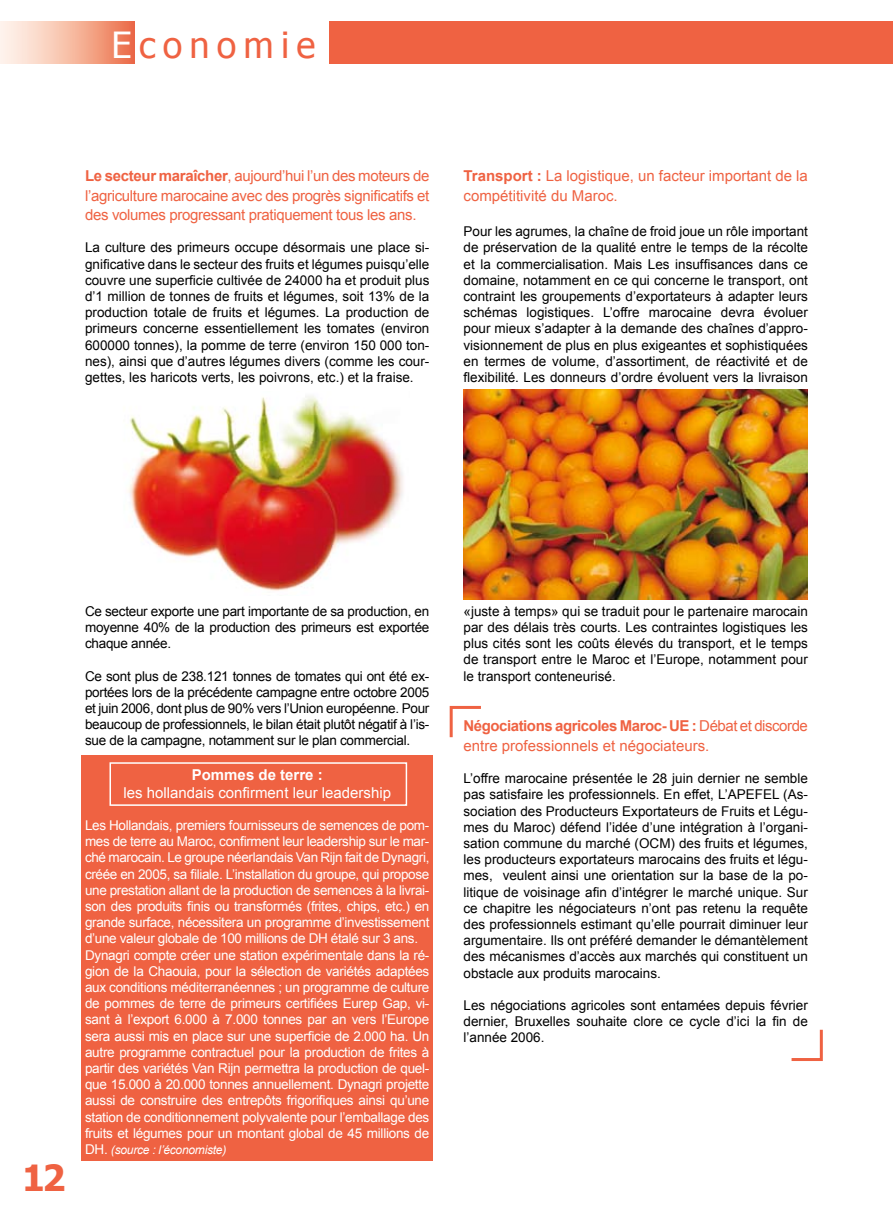
<style>
.page{position:relative;width:893px;height:1212px;background:#fff}
.page>*{position:absolute;margin:0;border:0;box-sizing:border-box;transform-origin:0 0}
.t1{font:36px "Tahoma";letter-spacing:.2em;color:#ef6242}
.t2{font:700 36px "Tahoma";color:#ef6242}
.t3{font:15px/19.5px "Arial";color:#ef6242}
.t4{font:15px "Arial";color:#fff}
.t5{font:700 15px "Arial";color:#fff}
.t6{font:13.5px/16.2px "Arial";color:#000;text-align:justify}
.t7{font:13.5px/16.2px "Arial";letter-spacing:-.02em;color:#fff}
.t8{font:italic 12px "Arial";letter-spacing:-.02em;color:#fff}
.s1{color:#fff}
.s2{font-weight:700}
.s3{font-style:normal;font-size:13.5px}
</style>
<div class="page">
<div style="left:0;top:21px;width:134px;height:43px;background:linear-gradient(to right,#fffff9,#ed754f)"></div>
<div style="left:330px;top:21px;width:563px;height:43px;background:#ef6242"></div>
<div style="left:81px;top:755px;width:352px;height:406px;background:#ef6242"></div>
<img style="left:128px;top:396px;width:275px;height:195px">
<div style="left:109px;top:762px;width:298px;height:44px;border:2px solid #fff"></div>
<img style="left:463px;top:389px;width:345px;height:211px">
<svg style="left:449px;top:705px;width:32px;height:33px"></svg>
<svg style="left:791px;top:1029px;width:32px;height:32px"></svg>
<h1 class="t1" style="left:112px;top:21px;width:205px"><span class="s1">E</span>conomie</h1>
<p class="t3" style="left:85px;top:166px;width:346px;text-align:justify"><span class="s2">Le secteur maraîcher</span>, aujourd’hui l’un des moteurs de l’agriculture marocaine avec des progrès significatifs et des volumes progressant pratiquement tous les ans.</p>
<p class="t6" style="left:85px;top:240px;width:346px">La culture des primeurs occupe désormais une place si&shy;gnificative dans le secteur des fruits et légumes puisqu’elle couvre une superficie cultivée de 24000 ha et produit plus d’1 million de tonnes de fruits et légumes, soit 13% de la production totale de fruits et légumes. La production de primeurs concerne essentiellement les tomates (environ 600000 tonnes), la pomme de terre (environ 150 000 ton&shy;nes), ainsi que d’autres légumes divers (comme les cour&shy;gettes, les haricots verts, les poivrons, etc.) et la fraise.</p>
<p class="t3" style="left:463px;top:166px;width:346px"><span class="s2">Transport :</span> La logistique, un facteur important de la compétitivité du Maroc.</p>
<p class="t6" style="left:463px;top:224px;width:346px">Pour les agrumes, la chaîne de froid joue un rôle important de préservation de la qualité entre le temps de la récolte et la commercialisation. Mais Les insuffisances dans ce domaine, notamment en ce qui concerne le transport, ont contraint les groupements d’exportateurs à adapter leurs schémas logistiques. L’offre marocaine devra évoluer pour mieux s’adapter à la demande des chaînes d’appro&shy;visionnement de plus en plus exigeantes et sophistiquées en termes de volume, d’assortiment, de réactivité et de flexibilité. Les donneurs d’ordre évoluent vers la livraison</p>
<h1 class="t2" style="left:22px;top:1152px;width:45px">12</h1>
<p class="t6" style="left:85px;top:603px;width:346px">Ce secteur exporte une part importante de sa production, en moyenne 40% de la production des primeurs est exportée chaque année.</p>
<p class="t6" style="left:85px;top:668px;width:346px">Ce sont plus de 238.121 tonnes de tomates qui ont été ex&shy;portées lors de la précédente campagne entre octobre 2005 et juin 2006, dont plus de 90% vers l’Union européenne. Pour beaucoup de professionnels, le bilan était plutôt négatif à l’is&shy;sue de la campagne, notamment sur le plan commercial.</p>
<p class="t5" style="left:192px;top:764px;width:132px">Pommes de terre :</p>
<p class="t4" style="left:123px;top:782px;width:269px">les hollandais confirment leur leadership</p>
<p class="t7" style="left:85px;top:817px;width:346px">Les Hollandais, premiers fournisseurs de semences de pom&shy;mes de terre au Maroc, confirment leur leadership sur le mar&shy;ché marocain. Le groupe néerlandais Van Rijn fait de Dynagri, créée en 2005, sa filiale. L’installation du groupe, qui propose une prestation allant de la production de semences à la livrai&shy;son des produits finis ou transformés (frites, chips, etc.) en grande surface, nécessitera un programme d’investissement d’une valeur globale de 100 millions de DH étalé sur 3 ans.<br>Dynagri compte créer une station expérimentale dans la ré&shy;gion de la Chaouia, pour la sélection de variétés adaptées aux conditions méditerranéennes ; un programme de culture de pommes de terre de primeurs certifiées Eurep Gap, vi&shy;sant à l’export 6.000 à 7.000 tonnes par an vers l’Europe sera aussi mis en place sur une superficie de 2.000 ha. Un autre programme contractuel pour la production de frites à partir des variétés Van Rijn permettra la production de quel&shy;que 15.000 à 20.000 tonnes annuellement. Dynagri projette aussi de construire des entrepôts frigorifiques ainsi qu’une station de conditionnement polyvalente pour l’emballage des fruits et légumes pour un montant global de 45 millions de</p>
<p class="t8" style="left:85px;top:1142px;width:143px"><span class="s3">DH.</span> (source : l’économiste)</p>
<p class="t6" style="left:463px;top:603px;width:346px">«juste à temps» qui se traduit pour le partenaire marocain par des délais très courts. Les contraintes logistiques les plus cités sont les coûts élevés du transport, et le temps de transport entre le Maroc et l’Europe, notamment pour le transport conteneurisé.</p>
<p class="t3" style="left:463px;top:716px;width:346px"><span class="s2">Négociations agricoles Maroc- UE :</span> Débat et discorde entre professionnels et négociateurs.</p>
<p class="t6" style="left:463px;top:770px;width:346px">L’offre marocaine présentée le 28 juin dernier ne semble pas satisfaire les professionnels. En effet, L’APEFEL (As&shy;sociation des Producteurs Exportateurs de Fruits et Légu&shy;mes du Maroc) défend l’idée d’une intégration à l’organi&shy;sation commune du marché (OCM) des fruits et légumes, les producteurs exportateurs marocains des fruits et légu&shy;mes, veulent ainsi une orientation sur la base de la po&shy;litique de voisinage afin d’intégrer le marché unique. Sur ce chapitre les négociateurs n’ont pas retenu la requête des professionnels estimant qu’elle pourrait diminuer leur argumentaire. Ils ont préféré demander le démantèlement des mécanismes d’accès aux marchés qui constituent un obstacle aux produits marocains.</p>
<p class="t6" style="left:463px;top:997px;width:346px">Les négociations agricoles sont entamées depuis février dernier, Bruxelles souhaite clore ce cycle d’ici la fin de l’année 2006.</p>
</div>
